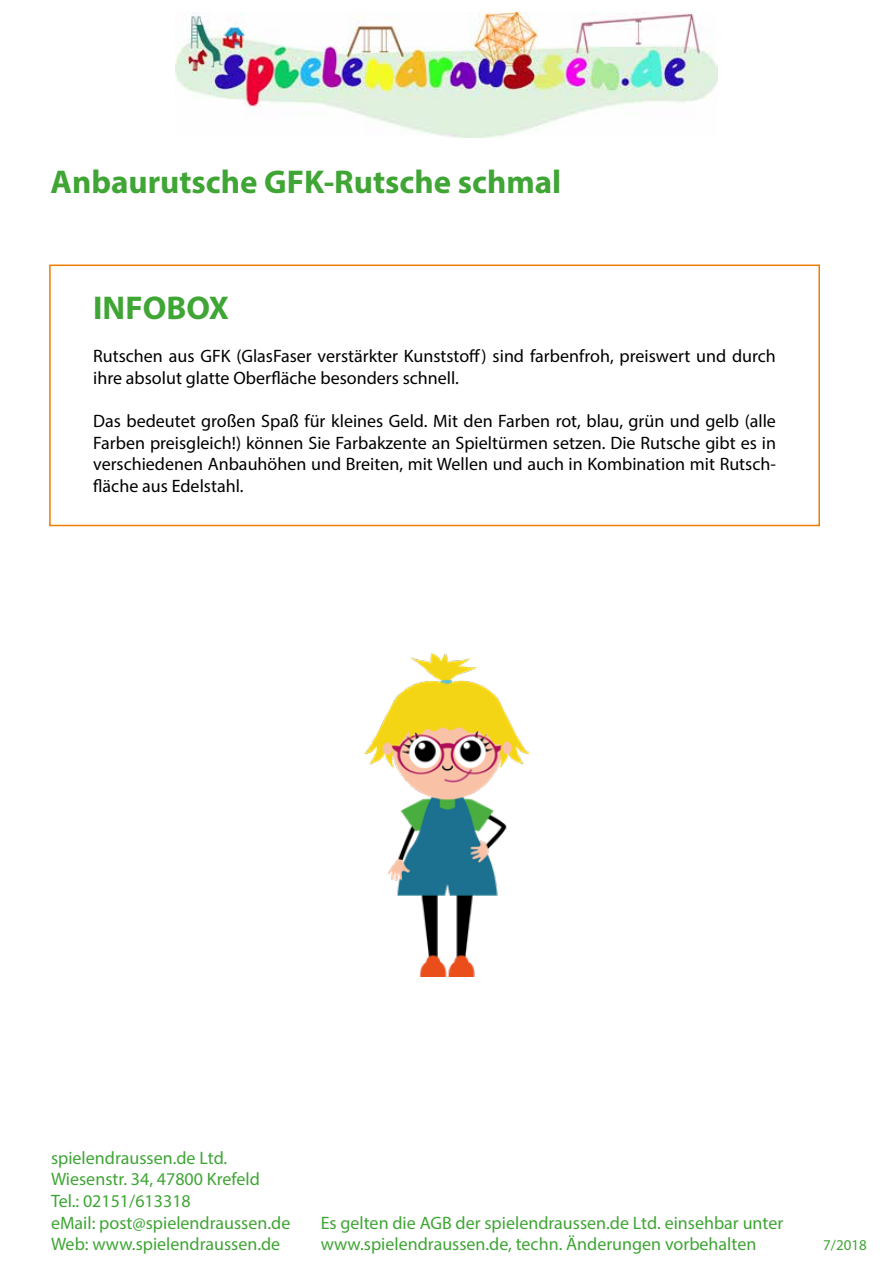
<style>
.page{position:relative;width:893px;height:1263px;background:#fff}
.page>*{position:absolute;margin:0;border:0;box-sizing:border-box;transform-origin:0 0}
.t1{font:700 33px "Myriad Pro";color:#3fa535}
.t2{font:18px/21.6px "Myriad Pro";color:#000}
.t3{font:18px/21.6px "Myriad Pro";color:#3fa535}
.t4{font:15px "Myriad Pro";color:#3fa535}
</style>
<div class="page">
<img style="left:176px;top:13px;width:541px;height:124px">
<img style="left:364px;top:653px;width:165px;height:323px">
<div style="left:49px;top:265px;width:771px;height:261px;border:2px solid #ef7d00"></div>
<h1 class="t1" style="left:51px;top:161px;width:512px">Anbaurutsche GFK-Rutsche schmal</h1>
<h1 class="t1" style="left:93px;top:286px;width:137px">INFOBOX</h1>
<p class="t2" style="left:93px;top:345px;width:684px">Rutschen aus GFK (GlasFaser verstärkter Kunststoff) sind farbenfroh, preiswert und durch ihre absolut glatte Oberfläche besonders schnell.</p>
<p class="t2" style="left:93px;top:410px;width:684px;text-align:justify">Das bedeutet großen Spaß für kleines Geld. Mit den Farben rot, blau, grün und gelb (alle Farben preisgleich!) können Sie Farbakzente an Spieltürmen setzen. Die Rutsche gibt es in verschiedenen Anbauhöhen und Breiten, mit Wellen und auch in Kombination mit Rutsch&shy;fläche aus Edelstahl.</p>
<p class="t3" style="left:51px;top:1147px;width:241px">spielendraussen.de Ltd.<br>Wiesenstr. 34, 47800 Krefeld<br>Tel.: 02151/613318<br>eMail: post@spielendraussen.de<br>Web: www.spielendraussen.de</p>
<p class="t3" style="left:321px;top:1211px;width:464px">Es gelten die AGB der spielendraussen.de Ltd. einsehbar unter www.spielendraussen.de, techn. Änderungen vorbehalten</p>
<p class="t4" style="left:823px;top:1235px;width:45px">7/2018</p>
</div>
